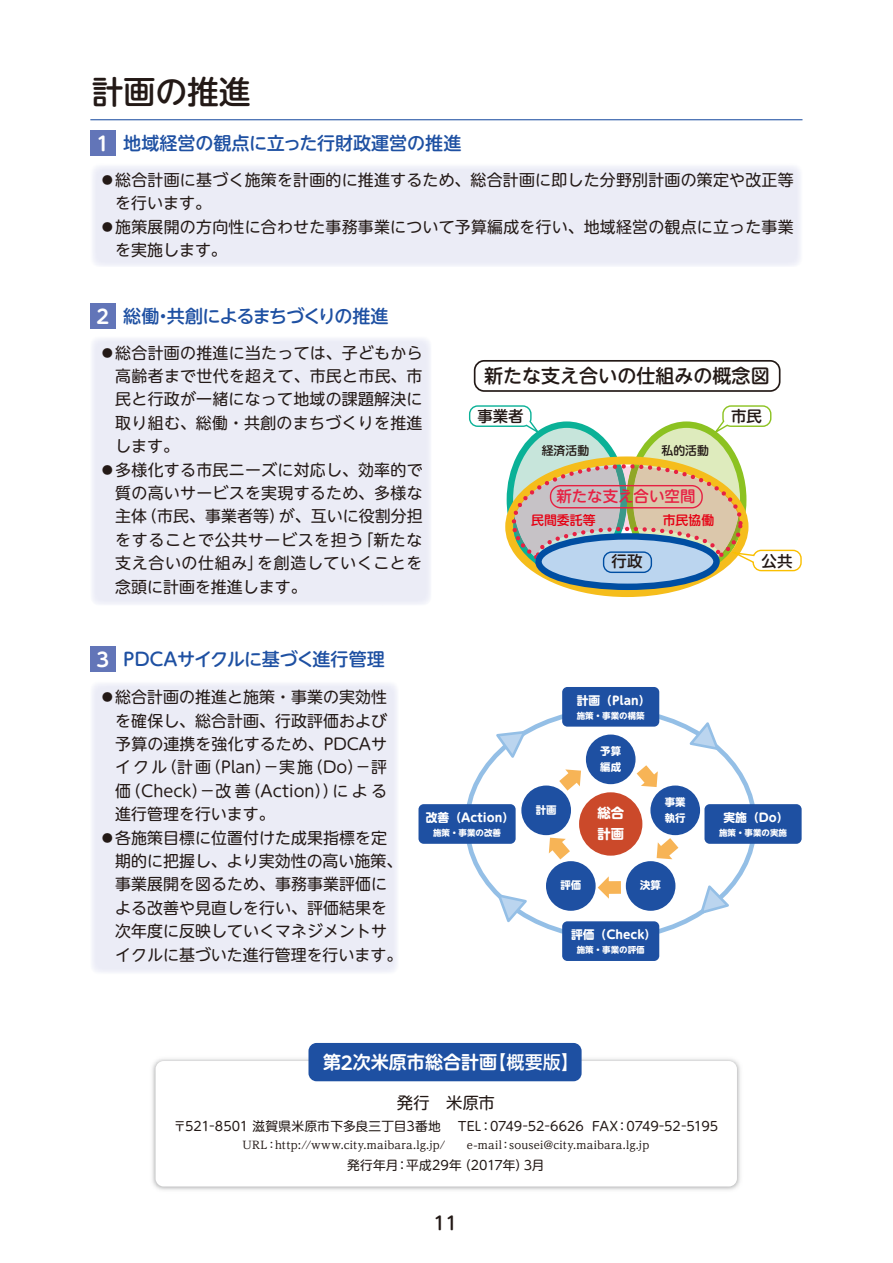
<style>
.page{position:relative;width:893px;height:1263px;background:#fff}
.page>*{position:absolute;margin:0;border:0;box-sizing:border-box;transform-origin:0 0}
.t1{font:500 31.95px "UD Shin M Go Pro";color:#231916}
.t2{font:500 19.05px "UD Shin M Go Pro";color:#231916}
.t3{font:500 18px "UD Shin M Go Pro";color:#1e50a2}
.t4{font:500 18px "UD Shin M Go Pro";letter-spacing:-.08em;color:#1e50a2}
.t5{font:500 18px "UD Shin M Go Pro";letter-spacing:-.055em;color:#1e50a2}
.t6{font:700 18px "UD Shin M Go Pro De";color:#fff}
.t7{font:500 18px "UD Shin M Go Pro";color:#231916}
.t8{font:16.35px "UD Shin M Go Pro";color:#231916}
.t9{font:15.9px/23.4px "UD Shin M Go Pro";letter-spacing:.015em;color:#231916}
.t10{font:500 15.45px "UD Shin M Go Pro";color:#231916}
.t11{font:500 15.45px "UD Shin M Go Pro";color:#e72143}
.t12{font:700 13.35px/20.9px "UD Shin M Go Pro";color:#fff}
.t13{font:500 12.9px "UD Shin M Go Pro";color:#e60013}
.t14{font:12.75px "UD Shin M Go Pro";letter-spacing:-.005em;color:#231916}
.t15{font:500 11.85px "UD Shin M Go Pro";color:#231916}
.t16{font:700 11.7px "UD Shin M Go Pro";color:#fff}
.t17{font:500 10.95px "UD Reimin Pro";letter-spacing:.02em;color:#231916}
.t18{font:700 10.5px/16.4px "UD Shin M Go Pro";color:#fff}
.t19{font:700 8.55px "UD Shin M Go Pro";color:#fff}
.s1{font-family:"UD Shin M Go Pro De";font-weight:700;font-size:19.2px;color:#fff}
.s2{font-family:"UD Shin M Go Pro";font-weight:500}
</style>
<div class="page">
<img style="left:152px;top:1059px;width:588px;height:131px">
<div style="left:156px;top:1061px;width:581px;height:125px;background:#fff;border-radius:8px"></div>
<div style="left:308px;top:1043px;width:274px;height:38px;background:#1e50a2;border-radius:8px"></div>
<div style="left:474px;top:360px;width:306px;height:32px;border:2px solid #231916;border-radius:10px"></div>
<div style="left:586px;top:734px;width:49px;height:50px;background:#1e50a2;border-radius:50%"></div>
<div style="left:579px;top:792px;width:63px;height:64px;background:#cb492a;border-radius:50%"></div>
<div style="left:521px;top:785px;width:50px;height:50px;background:#1e50a2;border-radius:50%"></div>
<div style="left:546px;top:861px;width:50px;height:50px;background:#1e50a2;border-radius:50%"></div>
<div style="left:626px;top:861px;width:49px;height:50px;background:#1e50a2;border-radius:50%"></div>
<div style="left:650px;top:785px;width:50px;height:50px;background:#1e50a2;border-radius:50%"></div>
<div style="left:562px;top:687px;width:97px;height:40px;background:#1e50a2;border-radius:5px"></div>
<div style="left:562px;top:921px;width:97px;height:40px;background:#1e50a2;border-radius:5px"></div>
<div style="left:418px;top:804px;width:98px;height:40px;background:#1e50a2;border-radius:5px"></div>
<div style="left:704px;top:804px;width:98px;height:40px;background:#1e50a2;border-radius:5px"></div>
<svg style="left:493px;top:729px;width:35px;height:33px"></svg>
<svg style="left:496px;top:892px;width:34px;height:31px"></svg>
<svg style="left:698px;top:882px;width:35px;height:34px"></svg>
<svg style="left:686px;top:722px;width:35px;height:30px"></svg>
<svg style="left:559px;top:769px;width:22px;height:22px"></svg>
<svg style="left:637px;top:765px;width:21px;height:22px"></svg>
<svg style="left:657px;top:838px;width:21px;height:21px"></svg>
<svg style="left:598px;top:876px;width:23px;height:23px"></svg>
<svg style="left:549px;top:838px;width:21px;height:21px"></svg>
<svg style="left:468px;top:405px;width:334px;height:192px"></svg>
<div style="left:550px;top:485px;width:153px;height:23px;border:1px solid #e72143;border-radius:10px"></div>
<div style="left:90px;top:646px;width:26px;height:26px;background:#6275b8"></div>
<div style="left:90px;top:130px;width:26px;height:26px;background:#6275b8"></div>
<div style="left:90px;top:303px;width:26px;height:26px;background:#6275b8"></div>
<hr style="left:90px;top:119px;width:712px;height:1px;background:#1e50a2">
<h1 class="t1" style="left:92px;top:66px;width:161px">計画の推進</h1>
<p class="t3" style="left:96px;top:128px;width:366px"><span class="s1">1</span> 地域経営の観点に立った行財政運営の推進</p>
<p class="t9" style="left:115px;top:167px;width:680px;text-indent:-16px">●総合計画に基づく施策を計画的に推進するため、総合計画に即した分野別計画の策定や改正等を行います。</p>
<p class="t9" style="left:115px;top:214px;width:680px;text-indent:-16px">●施策展開の方向性に合わせた事務事業について予算編成を行い、地域経営の観点に立った事業を実施します。</p>
<p class="t5" style="left:96px;top:301px;width:294px"><span class="s1">2</span> 総働・共創によるまちづくりの推進</p>
<p class="t9" style="left:115px;top:340px;width:309px;text-align:justify;text-indent:-16px">●総合計画の推進に当たっては、子どもから高齢者まで世代を超えて、市民と市民、市民と行政が一緒になって地域の課題解決に取り組む、総働・共創のまちづくりを推進します。</p>
<p class="t9" style="left:115px;top:457px;width:309px;text-align:justify;text-indent:-16px">●多様化する市民ニーズに対応し、効率的で質の高いサービスを実現するため、多様な主体（市民、事業者等）が、互いに役割分担をすることで公共サービスを担う「新たな支え合いの仕組み」を創造していくことを念頭に計画を推進します。</p>
<p class="t4" style="left:96px;top:644px;width:290px"><span class="s1">3</span> ＰＤＣＡサイクルに基づく進行管理</p>
<p class="t2" style="left:484px;top:360px;width:287px">新たな支え合いの仕組みの概念図</p>
<p class="t10" style="left:477px;top:404px;width:48px">事業者</p>
<p class="t10" style="left:731px;top:404px;width:32px">市民</p>
<p class="t15" style="left:542px;top:441px;width:49px">経済活動</p>
<p class="t15" style="left:661px;top:441px;width:49px">私的活動</p>
<p class="t11" style="left:556px;top:484px;width:141px">新たな支え合い空間</p>
<p class="t13" style="left:531px;top:510px;width:66px">民間委託等</p>
<p class="t13" style="left:663px;top:510px;width:53px">市民協働</p>
<p class="t10" style="left:612px;top:549px;width:32px">行政</p>
<p class="t10" style="left:762px;top:548px;width:32px">公共</p>
<p class="t9" style="left:115px;top:685px;width:273px;text-align:justify;text-indent:-16px">●総合計画の推進と施策・事業の実効性を確保し、総合計画、行政評価および予算の連携を強化するため、PDCAサイクル（計画（Plan）－実施（Do）－評価（Check）－改善（Action））による進行管理を行います。</p>
<p class="t9" style="left:115px;top:825px;width:289px;text-indent:-16px">●各施策目標に位置付けた成果指標を定期的に把握し、より実効性の高い施策、事業展開を図るため、事務事業評価による改善や見直しを行い、評価結果を次年度に反映していくマネジメントサイクルに基づいた進行管理を行います。</p>
<p class="t16" style="left:426px;top:808px;width:90px">改善（Action）</p>
<p class="t19" style="left:433px;top:826px;width:69px">施策・事業の改善</p>
<p class="t18" style="left:536px;top:801px;width:22px">計画</p>
<p class="t16" style="left:577px;top:691px;width:75px">計画（Plan）</p>
<p class="t19" style="left:577px;top:708px;width:69px">施策・事業の構築</p>
<p class="t18" style="left:600px;top:742px;width:22px">予算編成</p>
<p class="t12" style="left:597px;top:802px;width:28px">総合計画</p>
<p class="t18" style="left:665px;top:793px;width:22px">事業執行</p>
<p class="t18" style="left:560px;top:877px;width:22px">評価</p>
<p class="t18" style="left:640px;top:877px;width:22px">決算</p>
<p class="t16" style="left:571px;top:925px;width:87px">評価（Check）</p>
<p class="t19" style="left:577px;top:943px;width:69px">施策・事業の評価</p>
<p class="t16" style="left:723px;top:808px;width:66px">実施（Do）</p>
<p class="t19" style="left:719px;top:826px;width:69px">施策・事業の実施</p>
<p class="t6" style="left:323px;top:1047px;width:258px">第２次米原市総合計画<span class="s2">【概要版】</span></p>
<p class="t8" style="left:397px;top:1089px;width:100px">発行　米原市</p>
<p class="t14" style="left:173px;top:1116px;width:546px">〒521－8501 滋賀県米原市下多良三丁目3番地 　TEL：0749－52－6626 FAX：0749－52－5195</p>
<p class="t17" style="left:242px;top:1136px;width:408px">URL：http://www.city.maibara.lg.jp/　　e-mail：sousei@city.maibara.lg.jp</p>
<p class="t14" style="left:347px;top:1155px;width:199px">発行年月：平成29年（2017年）3月</p>
<p class="t7" style="left:434px;top:1209px;width:25px">11</p>
</div>
